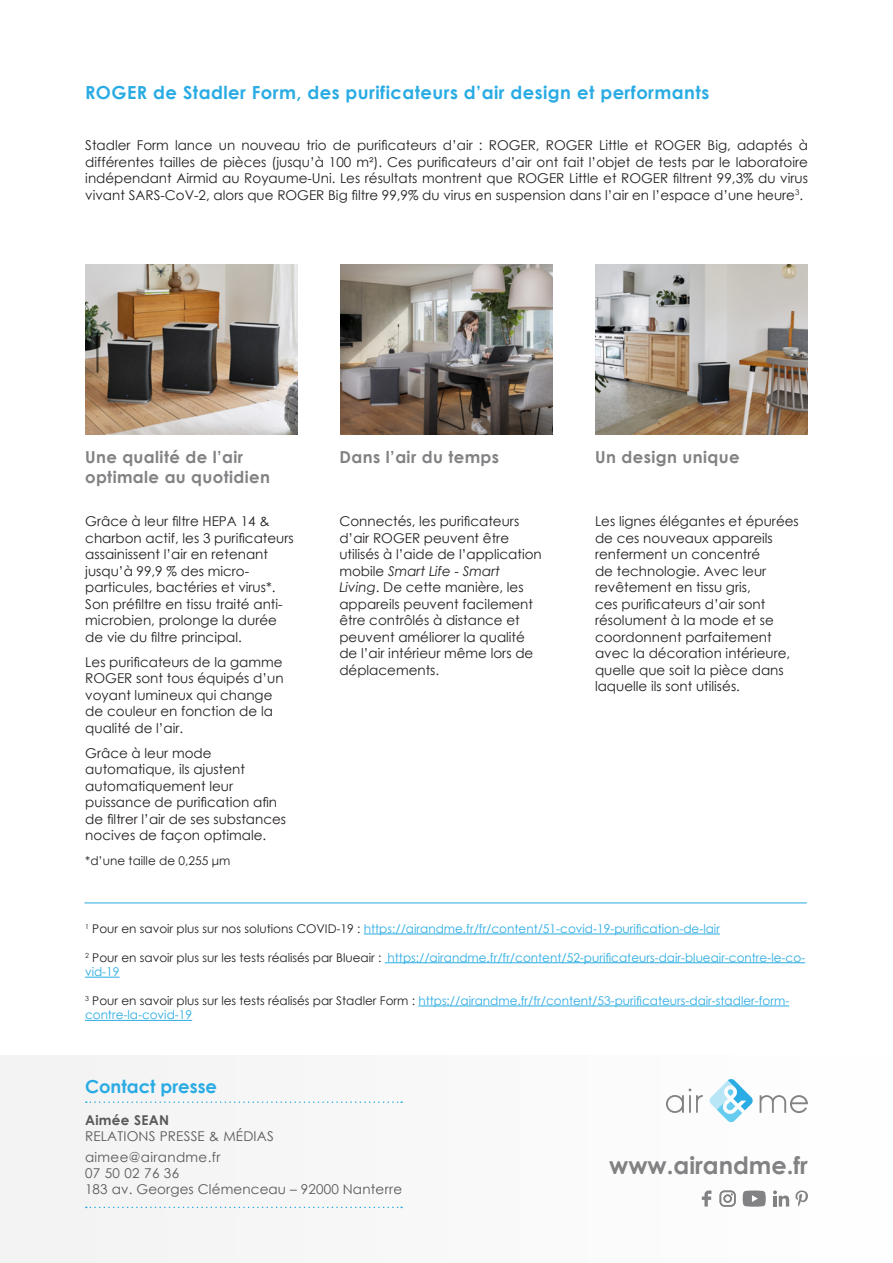
<style>
.page{position:relative;width:893px;height:1263px;background:#fff}
.page>*{position:absolute;margin:0;border:0;box-sizing:border-box;transform-origin:0 0}
.t1{font:700 24px "Century Gothic";color:#828285}
.t2{font:700 18px "Century Gothic";letter-spacing:.025em;color:#29abe3}
.t3{font:700 18px "Century Gothic";color:#29abe3}
.t4{font:700 16.5px/19.8px "Century Gothic";letter-spacing:.025em;color:#828285}
.t5{font:13.5px/16.5px "Century Gothic";color:#231f20}
.t6{font:13.5px/20.4px "Century Gothic";letter-spacing:.015em;color:#57585a}
.t7{font:700 13.5px "Century Gothic";letter-spacing:.025em;color:#57585a}
.t8{font:12px/14.4px "Century Gothic";color:#29abe3}
.t9{font:12px "Century Gothic";color:#231f20}
.s1{font-style:italic}
.s2{color:#231f20}
</style>
<div class="page">
<div style="left:0;top:1054px;width:893px;height:209px;background:#f3f3f3"></div>
<svg style="left:86px;top:1206px;width:316px;height:2px"></svg>
<svg style="left:86px;top:1101px;width:316px;height:2px"></svg>
<svg style="left:795px;top:1190px;width:13px;height:16px"></svg>
<svg style="left:720px;top:1190px;width:16px;height:16px"></svg>
<svg style="left:702px;top:1190px;width:9px;height:16px"></svg>
<svg style="left:710px;top:1079px;width:43px;height:43px"></svg>
<svg style="left:666px;top:1088px;width:37px;height:25px"></svg>
<svg style="left:760px;top:1095px;width:48px;height:18px"></svg>
<svg style="left:743px;top:1190px;width:23px;height:17px"></svg>
<svg style="left:773px;top:1190px;width:16px;height:16px"></svg>
<img style="left:86px;top:264px;width:212px;height:170px">
<img style="left:340px;top:264px;width:213px;height:170px">
<img style="left:595px;top:264px;width:213px;height:170px">
<hr style="left:364px;top:934px;width:356px;height:1px;background:#29abe3">
<hr style="left:388px;top:962px;width:417px;height:1px;background:#29abe3">
<hr style="left:85px;top:977px;width:35px;height:1px;background:#29abe3">
<hr style="left:418px;top:1006px;width:371px;height:1px;background:#29abe3">
<hr style="left:85px;top:1020px;width:107px;height:1px;background:#29abe3">
<hr style="left:85px;top:902px;width:722px;height:1px;background:#29abe3">
<p class="t2" style="left:85px;top:78px;width:626px">ROGER de Stadler Form, des purificateurs d’air design et performants</p>
<p class="t5" style="left:85px;top:137px;width:724px;text-align:justify">Stadler Form lance un nouveau trio de purificateurs d’air : ROGER, ROGER Little et ROGER Big, adaptés à différentes tailles de pièces (jusqu’à 100 m²). Ces purificateurs d’air ont fait l’objet de tests par le laboratoire indépendant Airmid au Royaume-Uni. Les résultats montrent que ROGER Little et ROGER filtrent 99,3% du virus vivant SARS-CoV-2, alors que ROGER Big filtre 99,9% du virus en suspension dans l’air en l’espace d’une heure<sup>3</sup>.</p>
<p class="t4" style="left:85px;top:446px;width:187px">Une qualité de l’air optimale au quotidien</p>
<p class="t4" style="left:340px;top:446px;width:161px">Dans l’air du temps</p>
<p class="t4" style="left:595px;top:446px;width:146px">Un design unique</p>
<p class="t5" style="left:85px;top:513px;width:210px">Grâce à leur filtre HEPA 14 &amp; charbon actif, les 3 purificateurs assainissent l’air en retenant jusqu’à 99,9 % des micro&shy;particules, bactéries et virus*.<br>Son préfiltre en tissu traité anti&shy;microbien, prolonge la durée de vie du filtre principal.</p>
<p class="t5" style="left:85px;top:653px;width:200px">Les purificateurs de la gamme<br>ROGER sont tous équipés d’un voyant lumineux qui change de couleur en fonction de la qualité de l’air.</p>
<p class="t5" style="left:85px;top:744px;width:202px">Grâce à leur mode automatique, ils ajustent automatiquement leur puissance de purification afin de filtrer l’air de ses substances nocives de façon optimale.</p>
<p class="t9" style="left:85px;top:852px;width:147px">*d’une taille de 0,255 μm</p>
<p class="t5" style="left:339px;top:513px;width:204px">Connectés, les purificateurs d’air ROGER peuvent être utilisés à l’aide de l’application mobile <span class="s1">Smart Life - Smart<br>Living</span>. De cette manière, les appareils peuvent facilement être contrôlés à distance et peuvent améliorer la qualité de l’air intérieur même lors de déplacements.</p>
<p class="t5" style="left:595px;top:513px;width:205px">Les lignes élégantes et épurées de ces nouveaux appareils renferment un concentré<br>de technologie. Avec leur revêtement en tissu gris,<br>ces purificateurs d’air sont résolument à la mode et se coordonnent parfaitement avec la décoration intérieure, quelle que soit la pièce dans laquelle ils sont utilisés.</p>
<p class="t8" style="left:85px;top:921px;width:636px"><sup>1</sup> <span class="s2">Pour en savoir plus sur nos solutions COVID-19 :</span> https://airandme.fr/fr/content/51-covid-19-purification-de-lair</p>
<p class="t8" style="left:85px;top:950px;width:722px"><sup>2</sup> <span class="s2">Pour en savoir plus sur les tests réalisés par Blueair :</span> https://airandme.fr/fr/content/52-purificateurs-dair-blueair-contre-le-co&shy;vid-19</p>
<p class="t8" style="left:85px;top:993px;width:706px"><sup>3</sup> <span class="s2">Pour en savoir plus sur les tests réalisés par Stadler Form :</span> https://airandme.fr/fr/content/53-purificateurs-dair-stadler-form&shy;contre-la-covid-19</p>
<h2 class="t3" style="left:85px;top:1072px;width:134px">Contact presse</h2>
<p class="t7" style="left:85px;top:1110px;width:86px">Aimée SEAN</p>
<p class="t6" style="left:85px;top:1126px;width:190px">RELATIONS PRESSE &amp; MÉDIAS aimee@airandme.fr</p>
<p class="t6" style="left:85px;top:1165px;width:319px;line-height:16.2px">07 50 02 76 36<br>183 av. Georges Clémenceau – 92000 Nanterre</p>
<p class="t1" style="left:609px;top:1147px;width:200px">www.airandme.fr</p>
</div>
